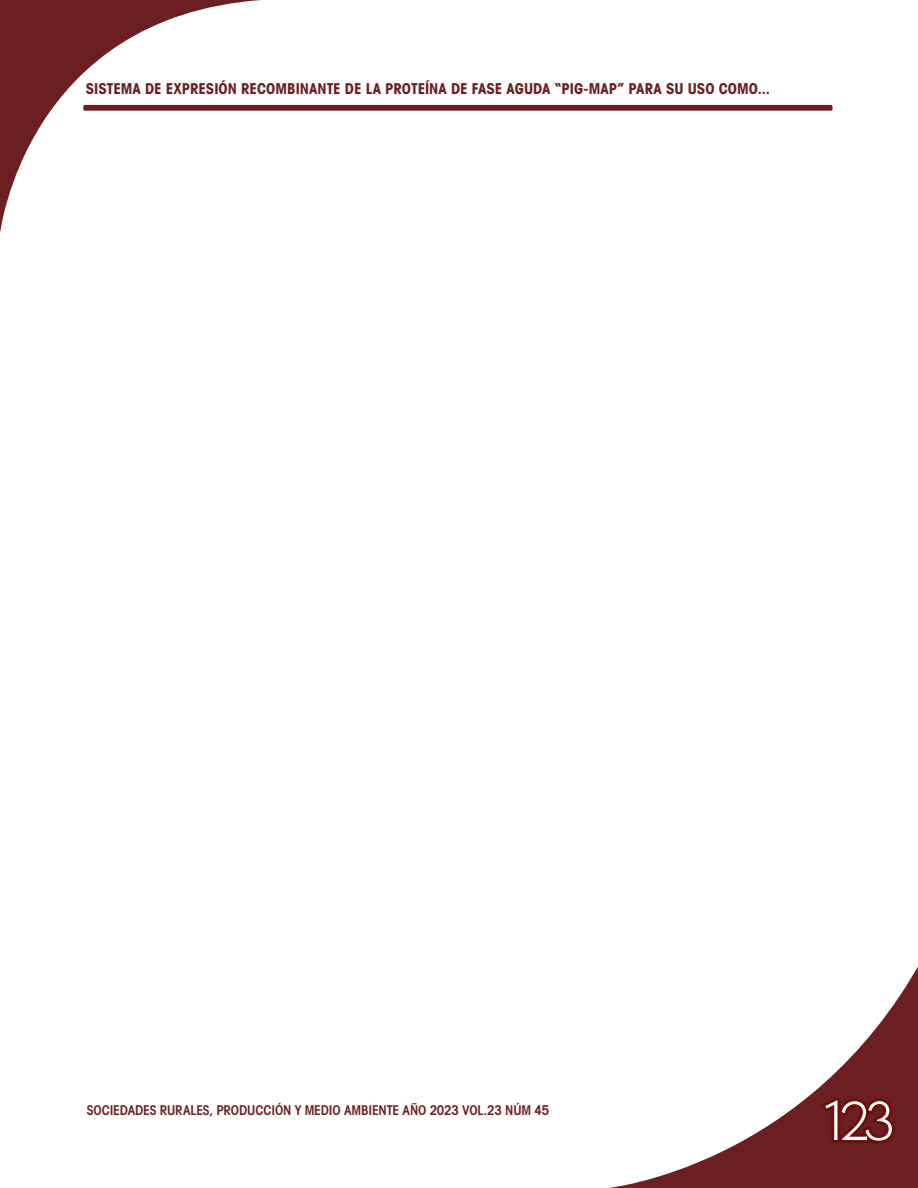
<style>
.page{position:relative;width:918px;height:1188px;background:#fff}
.page>*{position:absolute;margin:0;border:0;box-sizing:border-box;transform-origin:0 0}
.t1{font:60px "Martin Got URWT Ligh";color:#fff}
.t2{font:700 condensed 15px "Avant Garde";letter-spacing:.005em;color:#6b1f20}
.t3{font:13.5px "Avant Garde Cond Demi SC850";letter-spacing:-.01em;color:#6b1f20}
</style>
<div class="page">
<div style="left:83px;top:105px;width:749px;height:6px;background:#6b1f20;border-radius:2px"></div>
<svg style="left:0;top:0;width:262px;height:233px"></svg>
<svg style="left:609px;top:966px;width:309px;height:222px"></svg>
<svg style="left:817px;top:1093px;width:82px;height:55px;background:#6b1818"></svg>
<p class="t2" style="left:86px;top:79px;width:137px">SISTE MA DE EXPRESIÓN</p>
<p class="t2" style="left:241px;top:79px;width:10px">RECO</p>
<p class="t2" style="left:276px;top:79px;width:29px">MBINANTE</p>
<p class="t2" style="left:345px;top:79px;width:58px">DE LA PROTEÍNA</p>
<p class="t2" style="left:451px;top:79px;width:195px">DE FASE AGUDA “PIG-MAP” PARA</p>
<p class="t2" style="left:666px;top:79px;width:105px">SU USO COMO...</p>
<p class="t3" style="left:87px;top:1101px;width:464px">SOCIEDADES RURALES, PRODUCCIÓN Y MEDIO AMBIENTE AÑO 2023 VOL.23 NÚM 45</p>
<h1 class="t1" style="left:820px;top:1085px;width:76px">123</h1>
</div>
